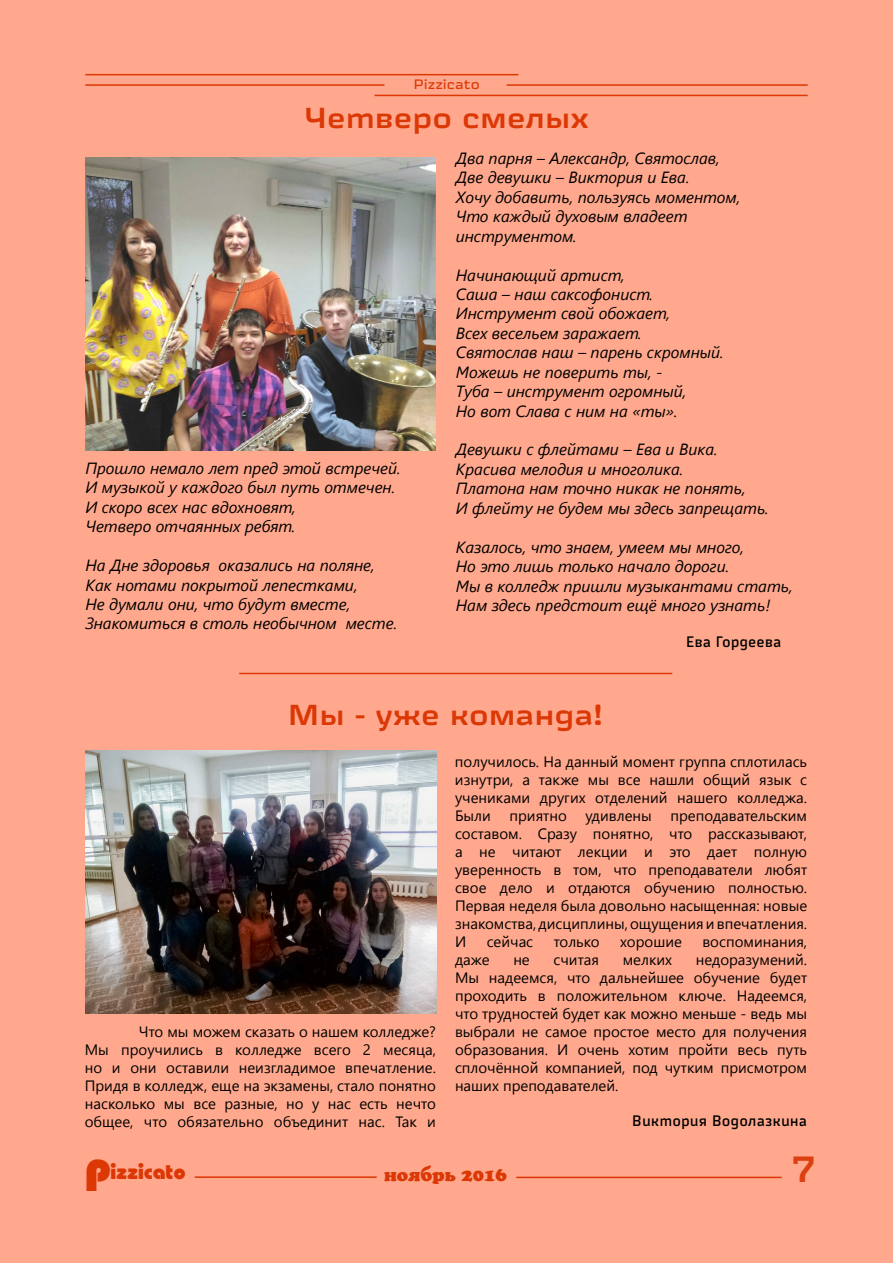
<style>
.page{position:relative;width:893px;height:1263px;background:#ffa88d}
.page>*{position:absolute;margin:0;border:0;box-sizing:border-box;transform-origin:0 0}
.t1{font:500 36px "Russian Rail G Pro";color:#dc4010}
.t2{font:500 28.5px "Russian Rail G Pro";color:#db3806}
.t3{font:21px "Bahamas Heavy";color:#db3806}
.t4{font:18px "AG Crown Style";color:#db3806}
.t5{font:italic 16.2px/19.5px "Segoe UI";color:#000}
.t6{font:15px/18px "Segoe UI";color:#000;text-align:justify}
.t7{font:15px "Russian Rail G Pro Cond";color:#000}
.t8{font:13.5px "Russian Rail G Pro";color:#db3806}
.s1{font-size:45px}
</style>
<div class="page">
<hr style="left:195px;top:1176px;width:182px;height:2px;background:#db3806">
<hr style="left:516px;top:1177px;width:266px;height:1px;background:#db3806">
<hr style="left:85px;top:84px;width:299px;height:2px;background:#db3806">
<hr style="left:375px;top:95px;width:433px;height:1px;background:#db3806">
<hr style="left:507px;top:84px;width:301px;height:2px;background:#db3806">
<hr style="left:85px;top:74px;width:433px;height:1px;background:#db3806">
<img style="left:85px;top:158px;width:351px;height:292px">
<img style="left:86px;top:750px;width:350px;height:263px">
<hr style="left:239px;top:673px;width:433px;height:1px;background:#db3806">
<p class="t8" style="left:413px;top:76px;width:68px">Pizzicato</p>
<h2 class="t2" style="left:304px;top:100px;width:286px">Четверо смелых</h2>
<p class="t5" style="left:456px;top:148px;width:286px">Два парня – Александр, Святослав,<br>Две девушки – Виктория и Ева.<br>Хочу добавить, пользуясь моментом,<br>Что каждый духовым владеет инструментом.</p>
<p class="t5" style="left:456px;top:264px;width:269px">Начинающий артист,<br>Саша – наш саксофонист.<br>Инструмент свой обожает,<br>Всех весельем заражает.<br>Святослав наш – парень скромный.<br>Можешь не поверить ты, -<br>Туба – инструмент огромный,<br>Но вот Слава с ним на «ты».</p>
<p class="t5" style="left:456px;top:439px;width:314px">Девушки с флейтами – Ева и Вика.<br>Красива мелодия и многолика.<br>Платона нам точно никак не понять,<br>И флейту не будем мы здесь запрещать.</p>
<p class="t5" style="left:456px;top:536px;width:338px">Казалось, что знаем, умеем мы много,<br>Но это лишь только начало дороги.<br>Мы в колледж пришли музыкантами стать, Нам здесь предстоит ещё много узнать!</p>
<p class="t7" style="left:686px;top:633px;width:97px">Ева Гордеева</p>
<p class="t5" style="left:85px;top:458px;width:317px">Прошло немало лет пред этой встречей.<br>И музыкой у каждого был путь отмечен.<br>И скоро всех нас вдохновят,<br>Четверо отчаянных ребят.</p>
<p class="t5" style="left:85px;top:555px;width:313px">На Дне здоровья оказались на поляне, Как нотами покрытой лепестками,<br>Не думали они, что будут вместе, Знакомиться в столь необычном месте.</p>
<h2 class="t2" style="left:288px;top:697px;width:317px">Мы - уже команда!</h2>
<p class="t6" style="left:85px;top:1022px;width:353px;text-indent:54px">Что мы можем сказать о нашем колледже?<br>Мы проучились в колледже всего 2 месяца, но и они оставили неизгладимое впечатление.<br>Придя в колледж, еще на экзамены, стало понятно насколько мы все разные, но у нас есть нечто общее, что обязательно объединит нас. Так и</p>
<p class="t6" style="left:455px;top:752px;width:354px">получилось. На данный момент группа сплотилась изнутри, а также мы все нашли общий язык с учениками других отделений нашего колледжа.<br>Были приятно удивлены преподавательским составом. Сразу понятно, что рассказывают, а не читают лекции и это дает полную уверенность в том, что преподаватели любят свое дело и отдаются обучению полностью.<br>Первая неделя была довольно насыщенная: новые знакомства, дисциплины, ощущения и впечатления.<br>И</p>
<p class="t6" style="left:487px;top:932px;width:48px">сейчас</p>
<p class="t6" style="left:554px;top:932px;width:48px">только</p>
<p class="t6" style="left:620px;top:932px;width:63px">хорошие</p>
<p class="t6" style="left:702px;top:932px;width:106px">воспоминания,</p>
<p class="t6" style="left:455px;top:950px;width:36px">даже</p>
<p class="t6" style="left:513px;top:950px;width:18px">не</p>
<p class="t6" style="left:554px;top:950px;width:47px">считая</p>
<p class="t6" style="left:623px;top:950px;width:51px">мелких</p>
<p class="t6" style="left:455px;top:950px;width:354px;text-indent:241px">недоразумений.<br>Мы надеемся, что дальнейшее обучение будет проходить в положительном ключе. Надеемся, что трудностей будет как можно меньше - ведь мы выбрали не самое простое место для получения образования. И очень хотим пройти весь путь сплочённой компанией, под чутким присмотром наших преподавателей.</p>
<p class="t7" style="left:632px;top:1111px;width:177px">Виктория Водолазкина</p>
<h3 class="t3" style="left:85px;top:1159px;width:103px"><span class="s1">P</span>izzicato</h3>
<p class="t4" style="left:384px;top:1164px;width:124px">ноябрь 2016</p>
<h1 class="t1" style="left:791px;top:1147px;width:27px">7</h1>
</div>
